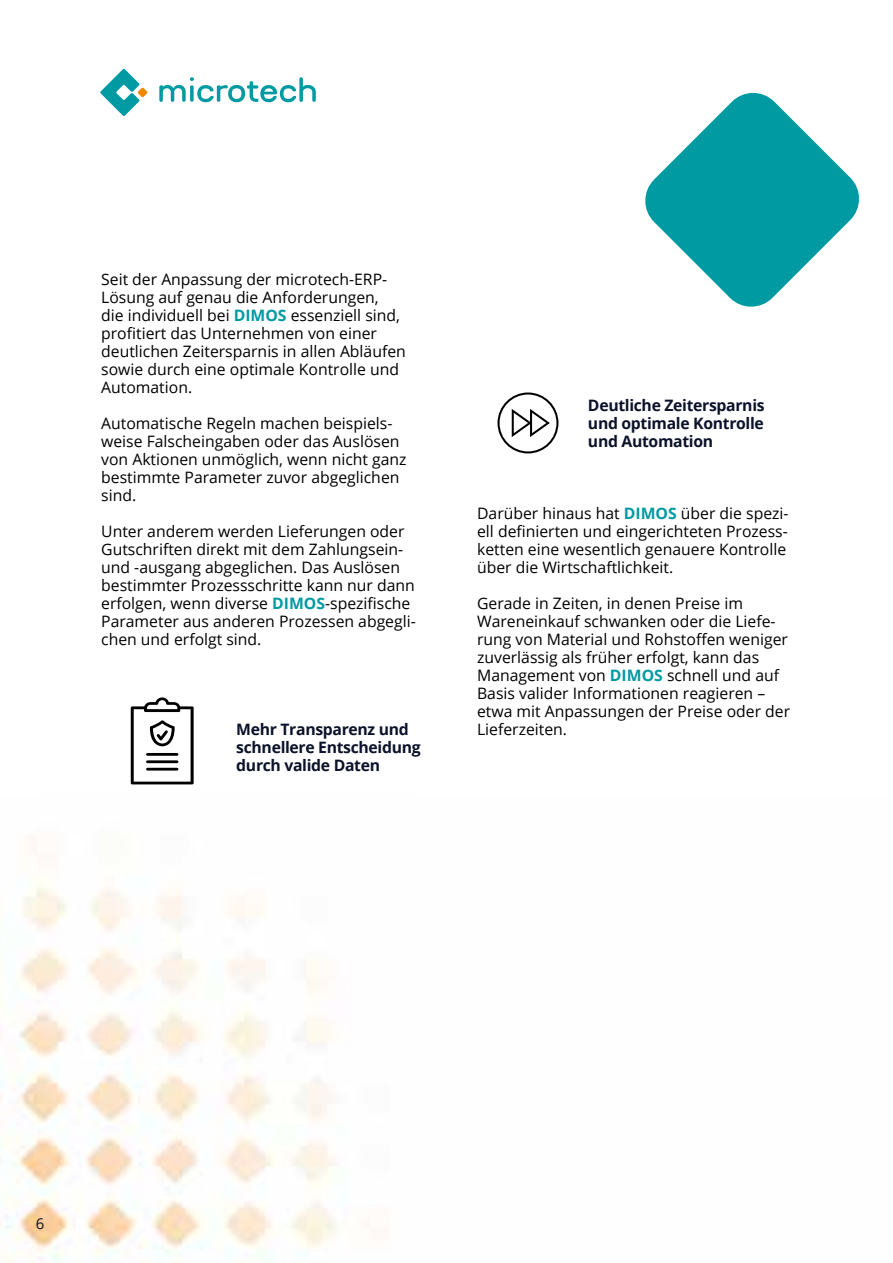
<style>
.page{position:relative;width:893px;height:1263px;background:#fff}
.page>*{position:absolute;margin:0;border:0;box-sizing:border-box;transform-origin:0 0}
.t1{font:15.75px/18px "Open Sans";color:#000}
.t2{font:700 15.75px/18px "Open Sans";letter-spacing:-.02em;color:#0b122a;text-align:justify}
.t3{font:15px "Open Sans";color:#0b122a}
.s1{font-weight:700;color:#009aa3}
</style>
<div class="page">
<img style="left:0;top:879px;width:368px;height:384px">
<svg style="left:100px;top:69px;width:47px;height:47px"></svg>
<svg style="left:159px;top:77px;width:157px;height:25px"></svg>
<svg style="left:645px;top:93px;width:214px;height:214px;fill:#009aa3"></svg>
<svg style="left:131px;top:697px;width:63px;height:87px"></svg>
<svg style="left:497px;top:392px;width:61px;height:61px"></svg>
<p class="t1" style="left:101px;top:269px;width:306px">Seit der Anpassung der microtech-ERP-Lösung auf genau die Anforderungen,<br>die individuell bei <span class="s1">DIMOS</span> essenziell sind, profitiert das Unternehmen von einer deutlichen Zeitersparnis in allen Abläufen sowie durch eine optimale Kontrolle und Automation.</p>
<p class="t1" style="left:101px;top:413px;width:307px">Automatische Regeln machen beispiels&shy;weise Falscheingaben oder das Auslösen von Aktionen unmöglich, wenn nicht ganz bestimmte Parameter zuvor abgeglichen sind.</p>
<p class="t1" style="left:101px;top:521px;width:316px">Unter anderem werden Lieferungen oder Gutschriften direkt mit dem Zahlungsein&shy;und -ausgang abgeglichen. Das Auslösen bestimmter Prozessschritte kann nur dann erfolgen, wenn diverse <span class="s1">DIMOS</span>-spezifische Parameter aus anderen Prozessen abgegli&shy;chen und erfolgt sind.</p>
<p class="t2" style="left:236px;top:719px;width:186px;text-align:left">Mehr Transparenz und schnellere Entscheidung durch valide Daten</p>
<p class="t2" style="left:588px;top:395px;width:178px">Deutliche Zeitersparnis und optimale Kontrolle und Automation</p>
<p class="t1" style="left:477px;top:503px;width:313px">Darüber hinaus hat <span class="s1">DIMOS</span> über die spezi&shy;ell definierten und eingerichteten Prozess&shy;ketten eine wesentlich genauere Kontrolle über die Wirtschaftlichkeit.</p>
<p class="t1" style="left:477px;top:593px;width:315px">Gerade in Zeiten, in denen Preise im Wareneinkauf schwanken oder die Liefe&shy;rung von Material und Rohstoffen weniger zuverlässig als früher erfolgt, kann das Management von <span class="s1">DIMOS</span> schnell und auf Basis valider Informationen reagieren – etwa mit Anpassungen der Preise oder der Lieferzeiten.</p>
<p class="t3" style="left:36px;top:1213px;width:10px">6</p>
</div>
